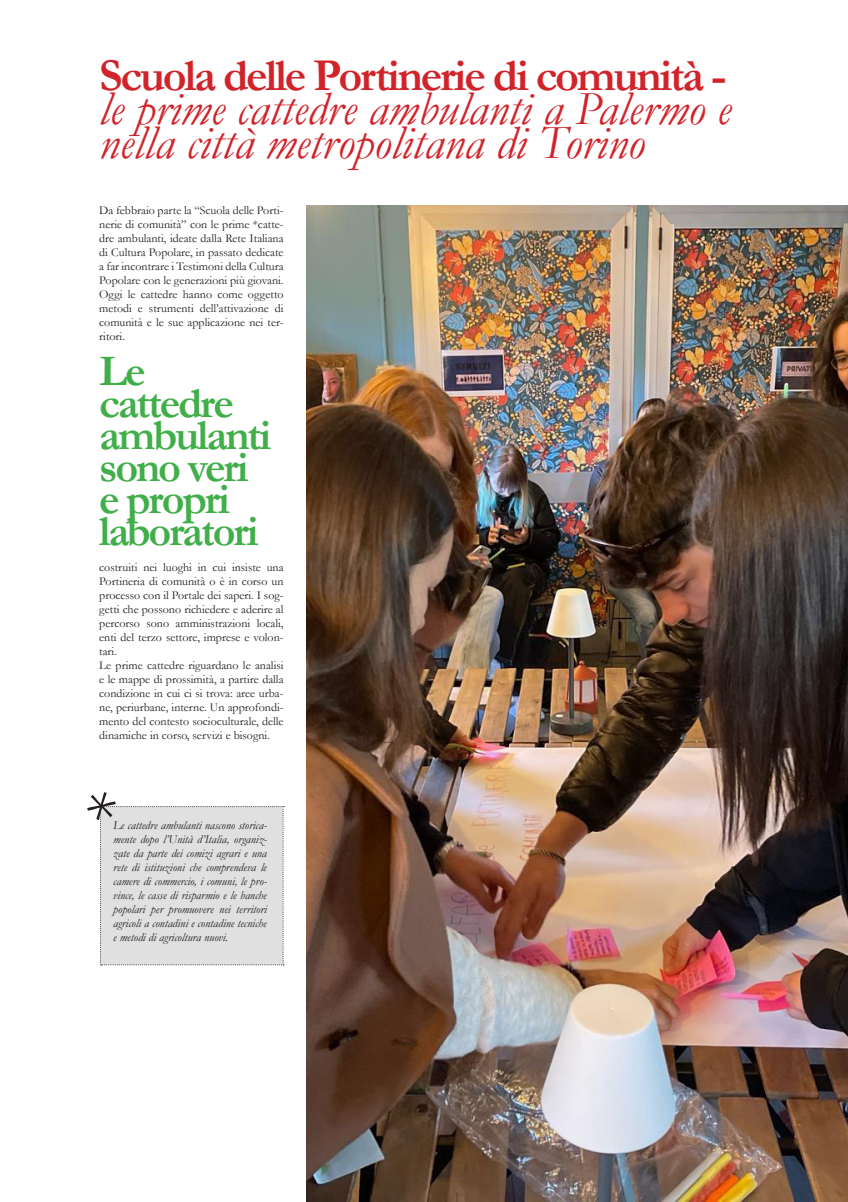
<style>
.page{position:relative;width:848px;height:1202px;background:#fff}
.page>*{position:absolute;margin:0;border:0;box-sizing:border-box;transform-origin:0 0}
.testo{font:italic 72px "Garamond";color:#231f20}
.t1{font:italic 48px/34px "Garamond";color:#d1232a}
.t2{font:700 46px "Garamond";letter-spacing:-.05em;color:#d1232a}
.testo-2{font:700 44px/32px "Garamond";letter-spacing:-.05em;color:#40ae49}
.testo-3{font:12px/14px "Garamond";color:#231f20;text-align:justify}
.testo-4{font:italic 12px/14px "Garamond";color:#231f20;text-align:justify}
</style>
<div class="page">
<div style="left:100px;top:806px;width:184px;height:159px;background:#e0e0e0"></div>
<img style="left:306px;top:206px;width:542px;height:996px">
<p class="t2" style="left:99px;top:44px;width:628px">Scuola delle Portinerie di comunità -</p>
<p class="t1" style="left:99px;top:90px;width:633px">le prime cattedre ambulanti a Palermo e nella città metropolitana di Torino</p>
<p class="testo-3" style="left:99px;top:203px;width:186px">Da febbraio parte la “Scuola delle Porti&shy;nerie di comunità” con le prime *catte&shy;dre ambulanti, ideate dalla Rete Italiana di Cultura Popolare, in passato dedicate a far incontrare i Testimoni della Cultura Popolare con le generazioni più giovani.</p>
<p class="testo-3" style="left:99px;top:287px;width:186px">Oggi le cattedre hanno come oggetto metodi e strumenti dell’attivazione di comunità e le sue applicazione nei ter&shy;ritori.</p>
<p class="testo-3" style="left:559px;top:241px;width:4px">i</p>
<p class="testo-2" style="left:99px;top:355px;width:174px">Le cattedre ambulanti sono veri e propri laboratori</p>
<p class="testo-3" style="left:99px;top:560px;width:186px">costruiti nei luoghi in cui insiste una Portineria di comunità o è in corso un processo con il Portale dei saperi. I sog&shy;getti che possono richiedere e aderire al percorso sono amministrazioni locali, enti del terzo settore, imprese e volon&shy;tari.</p>
<p class="testo-3" style="left:99px;top:658px;width:186px">Le prime cattedre riguardano le analisi e le mappe di prossimità, a partire dalla condizione in cui ci si trova: aree urba&shy;ne, periurbane, interne. Un approfondi&shy;mento del contesto socioculturale, delle dinamiche in corso, servizi e bisogni.</p>
<p class="testo" style="left:80px;top:766px;width:32px">*</p>
<p class="testo-4" style="left:113px;top:818px;width:155px">Le cattedre ambulanti nascono storica&shy;mente dopo l’Unità d’Italia, organiz&shy;zate da parte dei comizi agrari e una rete di istituzioni che comprendeva le camere di commercio, i comuni, le pro&shy;vince, le casse di risparmio e le banche popolari per promuovere nei territori agricoli a contadini e contadine tecniche e metodi di agricoltura nuovi.</p>
</div>
